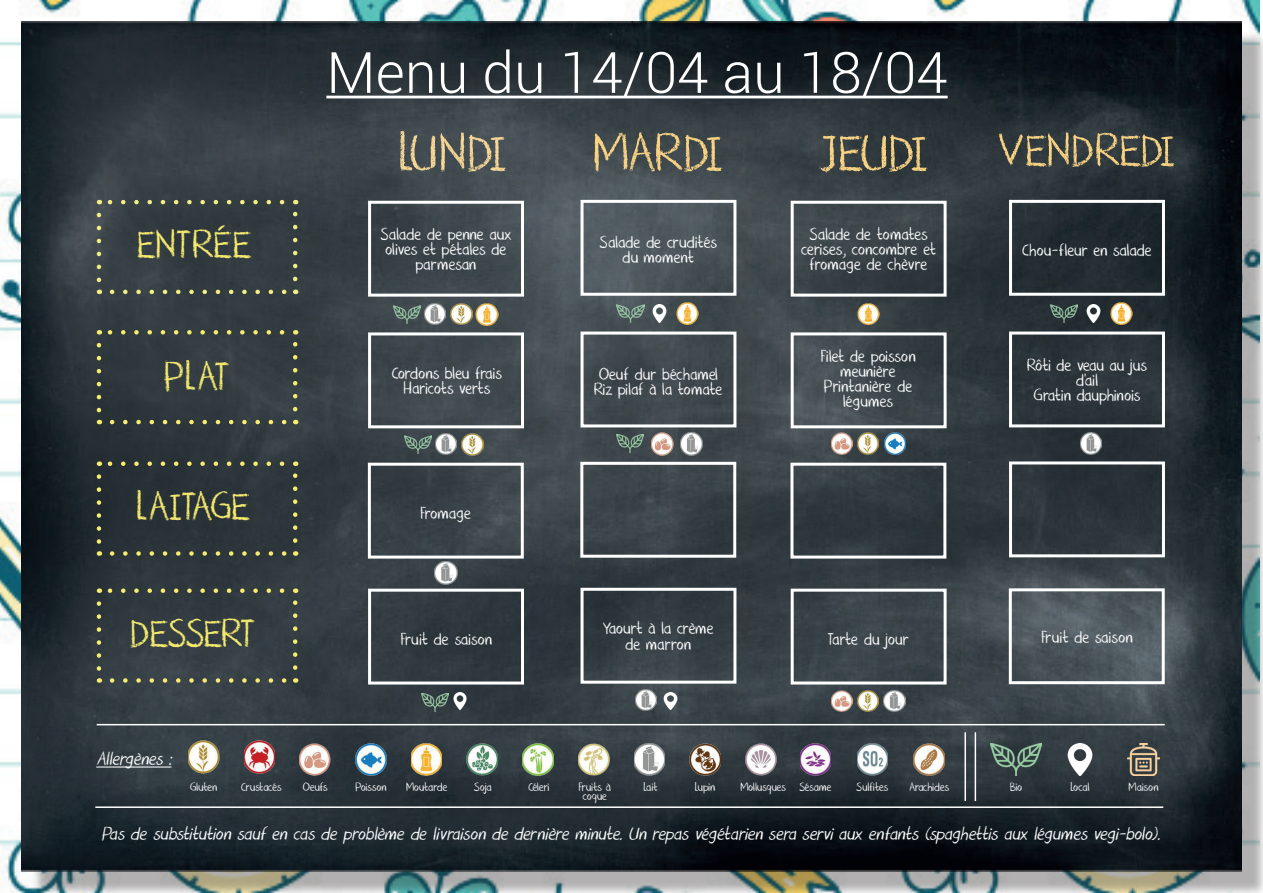
<style>
.page{position:relative;width:1263px;height:893px;background:#fff}
.page>*{position:absolute;margin:0;border:0;box-sizing:border-box;transform-origin:0 0}
.t1{font:60px "DK Nouveau Crayon";letter-spacing:-.045em;color:#f5d695}
.t2{font:60px "DK Nouveau Crayon";letter-spacing:-.045em;color:#f9d383}
.t3{font:300 57px "Roboto";color:#fff}
.t4{font:52.5px "DK Nouveau Crayon";letter-spacing:-.04em;color:#f9d383}
.t5{font:45px "DK Nouveau Crayon";letter-spacing:-.045em;color:#f7ec70}
.t6{font:italic 21px "DK Nouveau Crayon";color:#fff}
.t7{font:19.5px/15px "DK Nouveau Crayon";letter-spacing:-.03em;color:#fff;text-align:center}
.t8{font:13.5px "DK Nouveau Crayon";letter-spacing:-.03em;color:#fff}
.s1{font-size:60px}
</style>
<div class="page">
<img style="left:0;top:0;width:1260px;height:893px">
<div style="left:31px;top:31px;width:1232px;height:862px;background:#231f20;opacity:.35"></div>
<img style="left:21px;top:21px;width:1221px;height:851px">
<hr style="left:326px;top:96px;width:622px;height:2px;background:#fff">
<svg style="left:112px;top:290px;width:177px;height:4px"></svg>
<svg style="left:97px;top:215px;width:4px;height:79px"></svg>
<svg style="left:293px;top:200px;width:4px;height:79px"></svg>
<svg style="left:99px;top:200px;width:183px;height:4px"></svg>
<svg style="left:112px;top:420px;width:177px;height:4px"></svg>
<svg style="left:97px;top:345px;width:4px;height:79px"></svg>
<svg style="left:293px;top:330px;width:4px;height:79px"></svg>
<svg style="left:99px;top:330px;width:183px;height:5px"></svg>
<svg style="left:112px;top:551px;width:177px;height:5px"></svg>
<svg style="left:97px;top:477px;width:4px;height:79px"></svg>
<svg style="left:293px;top:461px;width:4px;height:80px"></svg>
<svg style="left:99px;top:461px;width:183px;height:5px"></svg>
<svg style="left:112px;top:678px;width:177px;height:5px"></svg>
<svg style="left:97px;top:603px;width:4px;height:80px"></svg>
<svg style="left:293px;top:588px;width:4px;height:80px"></svg>
<svg style="left:99px;top:588px;width:183px;height:5px"></svg>
<div style="left:1009px;top:200px;width:156px;height:96px;border:3px solid #fff"></div>
<div style="left:580px;top:200px;width:156px;height:96px;border:3px solid #fff"></div>
<div style="left:791px;top:201px;width:155px;height:96px;border:3px solid #fff"></div>
<div style="left:368px;top:201px;width:156px;height:96px;border:3px solid #fff"></div>
<div style="left:1009px;top:332px;width:156px;height:95px;border:3px solid #fff"></div>
<div style="left:580px;top:332px;width:156px;height:95px;border:3px solid #fff"></div>
<div style="left:791px;top:332px;width:155px;height:96px;border:3px solid #fff"></div>
<div style="left:368px;top:332px;width:156px;height:96px;border:3px solid #fff"></div>
<div style="left:1009px;top:461px;width:156px;height:96px;border:3px solid #fff"></div>
<div style="left:580px;top:462px;width:156px;height:96px;border:3px solid #fff"></div>
<div style="left:790px;top:463px;width:156px;height:96px;border:3px solid #fff"></div>
<div style="left:368px;top:463px;width:156px;height:96px;border:3px solid #fff"></div>
<div style="left:1009px;top:588px;width:156px;height:96px;border:3px solid #fff"></div>
<div style="left:580px;top:588px;width:156px;height:96px;border:3px solid #fff"></div>
<div style="left:791px;top:589px;width:155px;height:95px;border:3px solid #fff"></div>
<div style="left:368px;top:589px;width:156px;height:95px;border:3px solid #fff"></div>
<img style="left:991px;top:743px;width:50px;height:33px">
<img style="left:1127px;top:744px;width:32px;height:32px">
<img style="left:578px;top:743px;width:31px;height:32px">
<img style="left:690px;top:743px;width:30px;height:32px">
<img style="left:800px;top:743px;width:31px;height:32px">
<img style="left:634px;top:743px;width:31px;height:32px">
<img style="left:746px;top:743px;width:30px;height:32px">
<img style="left:857px;top:743px;width:31px;height:32px">
<img style="left:914px;top:743px;width:30px;height:32px">
<img style="left:188px;top:741px;width:31px;height:32px">
<img style="left:300px;top:743px;width:30px;height:32px">
<img style="left:411px;top:743px;width:31px;height:32px">
<img style="left:244px;top:741px;width:31px;height:32px">
<img style="left:355px;top:743px;width:31px;height:32px">
<img style="left:467px;top:743px;width:31px;height:32px">
<img style="left:523px;top:743px;width:30px;height:32px">
<img style="left:1064px;top:743px;width:32px;height:32px">
<hr style="left:96px;top:766px;width:75px;height:1px;background:#fff">
<hr style="left:964px;top:732px;width:2px;height:69px;background:#fff">
<hr style="left:975px;top:732px;width:1px;height:69px;background:#fff">
<hr style="left:97px;top:724px;width:1068px;height:1px;background:#fff">
<hr style="left:95px;top:806px;width:1068px;height:2px;background:#fff">
<img style="left:661px;top:692px;width:18px;height:18px">
<img style="left:651px;top:305px;width:18px;height:18px">
<img style="left:1085px;top:305px;width:17px;height:18px">
<img style="left:451px;top:692px;width:18px;height:18px">
<img style="left:393px;top:305px;width:27px;height:18px">
<img style="left:404px;top:436px;width:28px;height:17px">
<img style="left:616px;top:434px;width:28px;height:18px">
<img style="left:617px;top:305px;width:27px;height:18px">
<img style="left:1051px;top:305px;width:27px;height:18px">
<img style="left:421px;top:693px;width:27px;height:18px">
<img style="left:435px;top:561px;width:22px;height:23px">
<img style="left:651px;top:432px;width:23px;height:23px">
<img style="left:680px;top:433px;width:23px;height:23px">
<img style="left:424px;top:303px;width:21px;height:22px">
<img style="left:435px;top:433px;width:22px;height:22px">
<img style="left:451px;top:303px;width:21px;height:22px">
<img style="left:462px;top:433px;width:21px;height:22px">
<img style="left:476px;top:304px;width:22px;height:21px">
<img style="left:676px;top:303px;width:23px;height:21px">
<img style="left:1110px;top:303px;width:23px;height:21px">
<img style="left:857px;top:303px;width:23px;height:22px">
<img style="left:1080px;top:433px;width:21px;height:21px">
<img style="left:884px;top:433px;width:21px;height:21px">
<img style="left:857px;top:433px;width:22px;height:21px">
<img style="left:857px;top:690px;width:22px;height:22px">
<img style="left:884px;top:690px;width:21px;height:22px">
<img style="left:831px;top:433px;width:21px;height:21px">
<img style="left:831px;top:690px;width:21px;height:22px">
<img style="left:636px;top:689px;width:21px;height:22px">
<h2 class="t3" style="left:326px;top:33px;width:623px">Menu du 14/04 au 18/04</h2>
<h3 class="t5" style="left:136px;top:222px;width:118px">ENTRÉE</h3>
<h3 class="t5" style="left:163px;top:354px;width:68px">PLAT</h3>
<h3 class="t5" style="left:136px;top:483px;width:117px">LAITAGE</h3>
<h3 class="t5" style="left:129px;top:610px;width:128px">DESSERT</h3>
<p class="t6" style="left:96px;top:748px;width:81px">Allergènes:</p>
<h1 class="t1" style="left:398px;top:122px;width:111px">LUNDI</h1>
<h1 class="t2" style="left:593px;top:122px;width:133px">MARDI</h1>
<h3 class="t4" style="left:817px;top:124px;width:360px"><span class="s1">JEUDI</span> VENDREDI</h3>
<p class="t7" style="left:380px;top:227px;width:133px">Salade de penne aux olives et pétales de parmesan</p>
<p class="t7" style="left:599px;top:235px;width:119px">Salade de crudités du moment</p>
<p class="t7" style="left:801px;top:227px;width:137px">Salade de tomates cerises, concombre et fromage de chèvre</p>
<p class="t7" style="left:1022px;top:243px;width:132px">Chou-fleur en salade</p>
<p class="t7" style="left:391px;top:366px;width:112px">Cordons bleu frais<br>Haricots verts</p>
<p class="t7" style="left:594px;top:367px;width:131px;text-align:left">Oeuf dur béchamel<br>Riz pilaf à la tomate</p>
<p class="t7" style="left:820px;top:349px;width:97px">Filet de poisson meunière<br>Printanière de légumes</p>
<p class="t7" style="left:1027px;top:358px;width:122px">Rôti de veau au jus d’ail<br>Gratin dauphinois</p>
<p class="t7" style="left:420px;top:506px;width:53px">Fromage</p>
<p class="t7" style="left:400px;top:632px;width:93px">Fruit de saison</p>
<p class="t7" style="left:602px;top:620px;width:113px;line-height:16.5px">Yaourt à la crème de marron</p>
<p class="t7" style="left:827px;top:632px;width:83px">Tarte du jour</p>
<p class="t7" style="left:1041px;top:630px;width:93px">Fruit de saison</p>
<p class="t8" style="left:190px;top:780px;width:29px">Gluten</p>
<p class="t8" style="left:241px;top:780px;width:43px">Crustacés</p>
<p class="t8" style="left:302px;top:780px;width:27px">Oeufs</p>
<p class="t8" style="left:355px;top:780px;width:33px">Poisson</p>
<p class="t8" style="left:406px;top:780px;width:43px">Moutarde</p>
<p class="t8" style="left:474px;top:780px;width:19px">Soja</p>
<p class="t8" style="left:528px;top:780px;width:23px">Céleri</p>
<p class="t8" style="left:578px;top:780px;width:34px">Fruits à</p>
<p class="t8" style="left:644px;top:780px;width:16px">Lait</p>
<p class="t8" style="left:695px;top:780px;width:22px">Lupin</p>
<p class="t8" style="left:740px;top:780px;width:93px">Mollusques Sésame</p>
<p class="t8" style="left:856px;top:780px;width:34px">Sulfites</p>
<p class="t8" style="left:909px;top:780px;width:42px">Arachides</p>
<p class="t8" style="left:1010px;top:780px;width:14px">Bio</p>
<p class="t8" style="left:1070px;top:780px;width:21px">Local</p>
<p class="t8" style="left:1128px;top:780px;width:32px">Maison</p>
<p class="t8" style="left:582px;top:789px;width:26px">coque</p>
<p class="t6" style="left:101px;top:823px;width:1066px">Pasdesubstitutionsaufencasdeproblèmedelivraisondedernièreminute.Unrepasvégétarienseraserviauxenfants(spaghettisauxlégumesvegi-bolo).</p>
</div>
